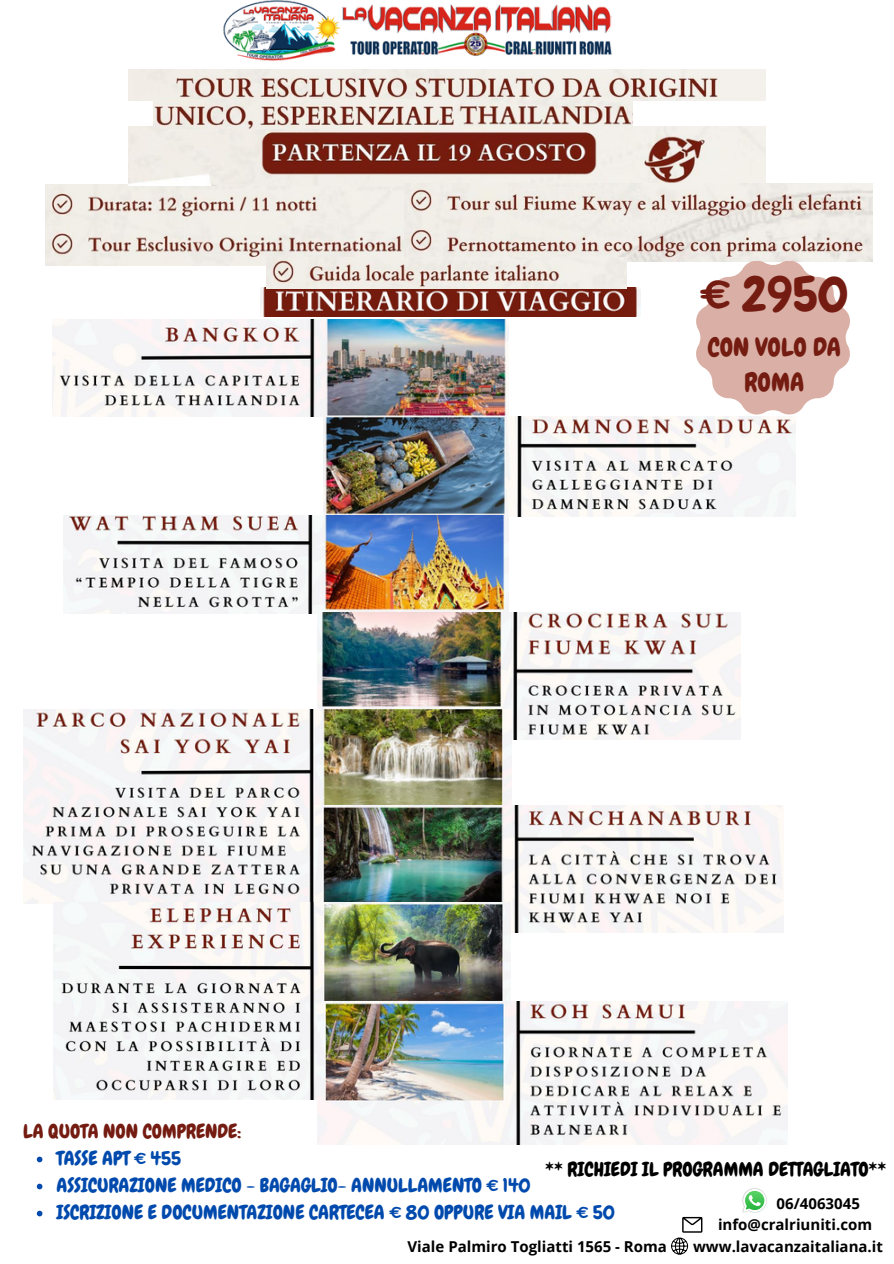
<style>
.page{position:relative;width:894px;height:1264px;background:#fff}
.page>*{position:absolute;margin:0;border:0;box-sizing:border-box;transform-origin:0 0}
.t1{font:49.2px "Chewy";color:#741c11}
.t2{font:25.5px/35px "Chewy";color:#741c11;text-align:center}
.t3{font:19.5px/27px "Chewy";color:#004aad}
.t4{font:19.5px "Chewy";color:#000}
.t5{font:19.5px "Chewy";color:#741c11}
.t6{font:700 15px/21.1px "Open Sans";color:#000}
</style>
<div class="page">
<img style="left:128px;top:70px;width:637px;height:30px">
<img style="left:46px;top:185px;width:359px;height:81px">
<img style="left:128px;top:126px;width:637px;height:60px">
<img style="left:260px;top:287px;width:380px;height:30px">
<img style="left:53px;top:319px;width:456px;height:97px">
<img style="left:324px;top:416px;width:471px;height:100px">
<img style="left:64px;top:516px;width:445px;height:98px">
<img style="left:318px;top:612px;width:422px;height:127px">
<img style="left:23px;top:709px;width:488px;height:194px">
<img style="left:315px;top:805px;width:468px;height:127px">
<img style="left:457px;top:101px;width:175px;height:25px">
<img style="left:154px;top:100px;width:303px;height:28px">
<img style="left:405px;top:183px;width:467px;height:78px">
<img style="left:266px;top:257px;width:360px;height:31px">
<img style="left:54px;top:902px;width:456px;height:197px">
<img style="left:318px;top:1001px;width:469px;height:143px">
<img style="left:223px;top:0;width:389px;height:61px">
<svg style="left:695px;top:261px;width:154px;height:153px"></svg>
<svg style="left:37px;top:1156px;width:5px;height:6px"></svg>
<svg style="left:37px;top:1183px;width:5px;height:6px"></svg>
<svg style="left:37px;top:1210px;width:5px;height:6px"></svg>
<img style="left:742px;top:1196px;width:25px;height:17px">
<svg style="left:742px;top:1188px;width:24px;height:24px"></svg>
<svg style="left:671px;top:1216px;width:31px;height:38px"></svg>
<p class="t5" style="left:23px;top:1118px;width:219px">LA QUOTA NON COMPRENDE:</p>
<h1 class="t1" style="left:700px;top:263px;width:149px">€ 2950</h1>
<h2 class="t2" style="left:707px;top:330px;width:135px">CON VOLO DA<br>ROMA</h2>
<p class="t3" style="left:56px;top:1144px;width:559px">TASSE APT € 455<br>ASSICURAZIONE MEDICO - BAGAGLIO- ANNULLAMENTO € 140<br>ISCRIZIONE E DOCUMENTAZIONE CARTECEA € 80 OPPURE VIA MAIL € 50</p>
<p class="t4" style="left:545px;top:1157px;width:343px">** RICHIEDI IL PROGRAMMA DETTAGLIATO**</p>
<p class="t6" style="left:717px;top:1192px;width:155px;text-indent:58px">06/4063045 info@cralriuniti.com</p>
<p class="t6" style="left:407px;top:1235px;width:261px">Viale Palmiro Togliatti 1565 - Roma</p>
<p class="t6" style="left:693px;top:1235px;width:191px">www.lavacanzaitaliana.it</p>
</div>
